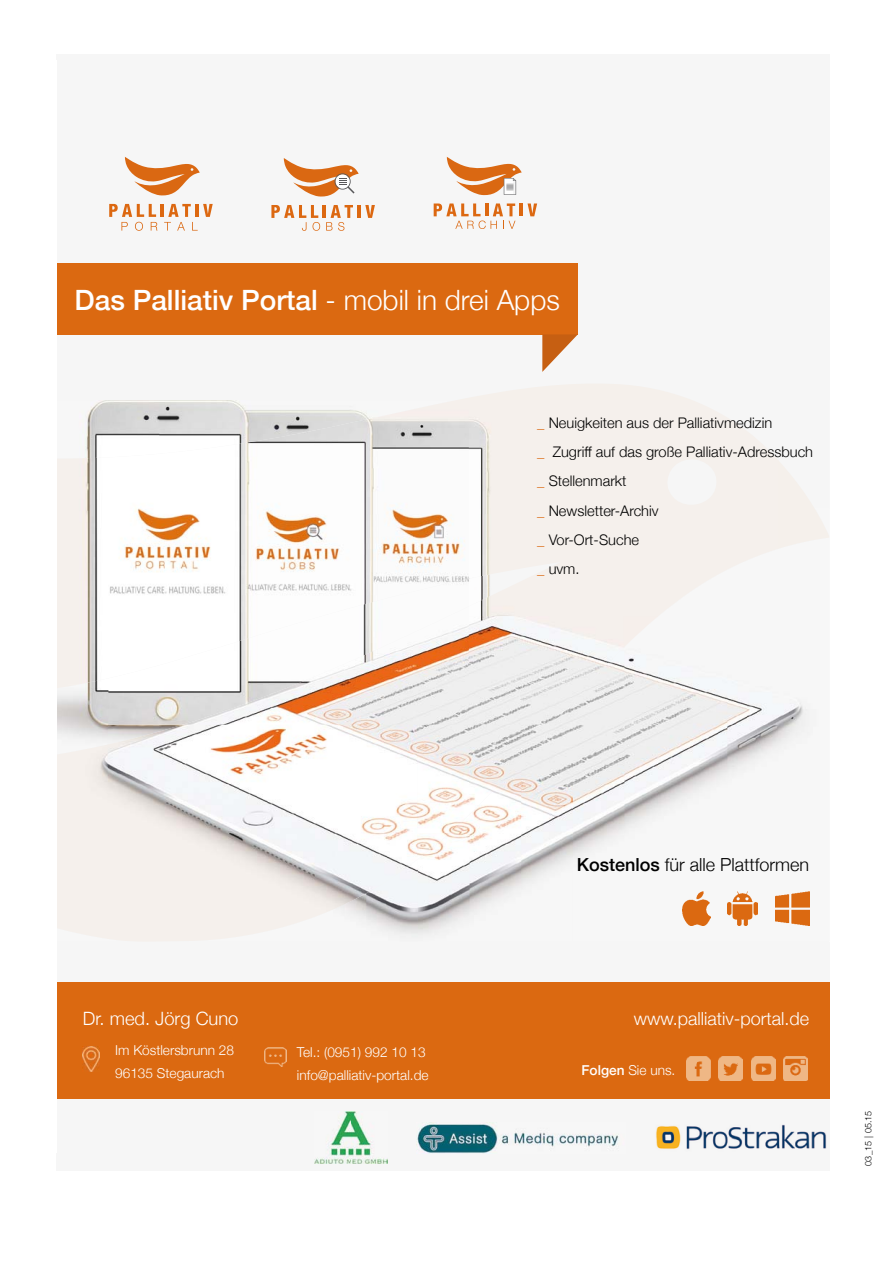
<style>
.page{position:relative;width:893px;height:1263px;background:#fff}
.page>*{position:absolute;margin:0;border:0;box-sizing:border-box;transform-origin:0 0}
.t1{font:500 28.05px "Helvetica Neue";color:#fff}
.t2{font:300 18.3px "Helvetica Neue";color:#fff}
.t3{font:300 18px "Helvetica Neue";color:#000}
.t4{font:300 18px "Helvetica Neue";color:#fff}
.t5{font:300 14.55px/29.2px "Helvetica Neue";color:#000}
.t6{font:300 13.65px/22.8px "Helvetica Neue";color:#fff}
.t7{font:300 9px "Helvetica Neue";letter-spacing:.01em;color:#000}
.s1{font-weight:300}
.s2{color:#db6911}
.s3{font-weight:500}
</style>
<div class="page">
<div style="left:57px;top:1099px;width:773px;height:72px;background:#f6f6f6"></div>
<div style="left:57px;top:54px;width:773px;height:928px;background:#f6f6f6"></div>
<svg style="left:462px;top:384px;width:227px;height:16px"></svg>
<img style="left:85px;top:400px;width:23px;height:57px">
<img style="left:727px;top:698px;width:83px;height:228px">
<img style="left:624px;top:658px;width:103px;height:268px">
<img style="left:573px;top:725px;width:51px;height:131px">
<img style="left:521px;top:725px;width:52px;height:159px">
<img style="left:469px;top:834px;width:52px;height:78px">
<img style="left:418px;top:834px;width:51px;height:99px">
<img style="left:108px;top:400px;width:361px;height:325px">
<img style="left:469px;top:416px;width:46px;height:200px">
<img style="left:57px;top:457px;width:51px;height:346px">
<img style="left:469px;top:616px;width:155px;height:109px">
<img style="left:108px;top:725px;width:310px;height:209px">
<img style="left:417px;top:725px;width:104px;height:109px">
<img style="left:520px;top:725px;width:32px;height:36px">
<img style="left:417px;top:833px;width:32px;height:27px">
<div style="left:57px;top:982px;width:773px;height:117px;background:#db6911"></div>
<img style="left:682px;top:891px;width:28px;height:34px">
<img style="left:728px;top:891px;width:29px;height:34px">
<img style="left:775px;top:891px;width:34px;height:34px">
<div style="left:57px;top:263px;width:521px;height:71px;background:#db6911"></div>
<svg style="left:542px;top:334px;width:36px;height:38px"></svg>
<svg style="left:125px;top:157px;width:75px;height:38px"></svg>
<svg style="left:109px;top:204px;width:104px;height:27px"></svg>
<svg style="left:271px;top:205px;width:104px;height:26px"></svg>
<svg style="left:284px;top:158px;width:75px;height:39px"></svg>
<svg style="left:434px;top:203px;width:103px;height:26px"></svg>
<svg style="left:447px;top:157px;width:75px;height:38px"></svg>
<img style="left:265px;top:1047px;width:21px;height:20px">
<img style="left:83px;top:1046px;width:17px;height:25px">
<img style="left:686px;top:1056px;width:24px;height:24px">
<img style="left:719px;top:1056px;width:24px;height:24px">
<img style="left:751px;top:1056px;width:24px;height:24px">
<img style="left:784px;top:1056px;width:24px;height:24px">
<img style="left:656px;top:1124px;width:170px;height:25px">
<img style="left:417px;top:1122px;width:201px;height:31px">
<img style="left:315px;top:1112px;width:73px;height:52px">
<h1 class="t1" style="left:75px;top:277px;width:487px">Das Palliativ Portal <span class="s1">- mobil in drei Apps</span></h1>
<p class="t5" style="left:537px;top:407px;width:277px"><span class="s2">_</span> Neuigkeiten aus der Palliativmedizin<br><span class="s2">_</span> Zugriff auf das große Palliativ-Adressbuch <span class="s2">_</span> Stellenmarkt<br><span class="s2">_</span> Newsletter-Archiv<br><span class="s2">_</span> Vor-Ort-Suche<br><span class="s2">_</span> uvm.</p>
<p class="t2" style="left:83px;top:1004px;width:157px">Dr. med. Jörg Cuno</p>
<p class="t6" style="left:115px;top:1038px;width:120px">Im Köstlersbrunn 28<br>96135 Stegaurach</p>
<p class="t6" style="left:297px;top:1040px;width:133px">Tel.: (0951) 992 10 13 info@palliativ-portal.de</p>
<p class="t3" style="left:577px;top:850px;width:234px"><span class="s3">Kostenlos</span> für alle Plattformen</p>
<p class="t4" style="left:634px;top:1004px;width:177px">www.palliativ-portal.de</p>
<p class="t6" style="left:581px;top:1058px;width:95px"><span class="s3">Folgen</span> Sie uns.</p>
<p class="t7" style="left:861px;top:1165px;width:57px;rotate:-90deg">03_15 | 05.15</p>
</div>
